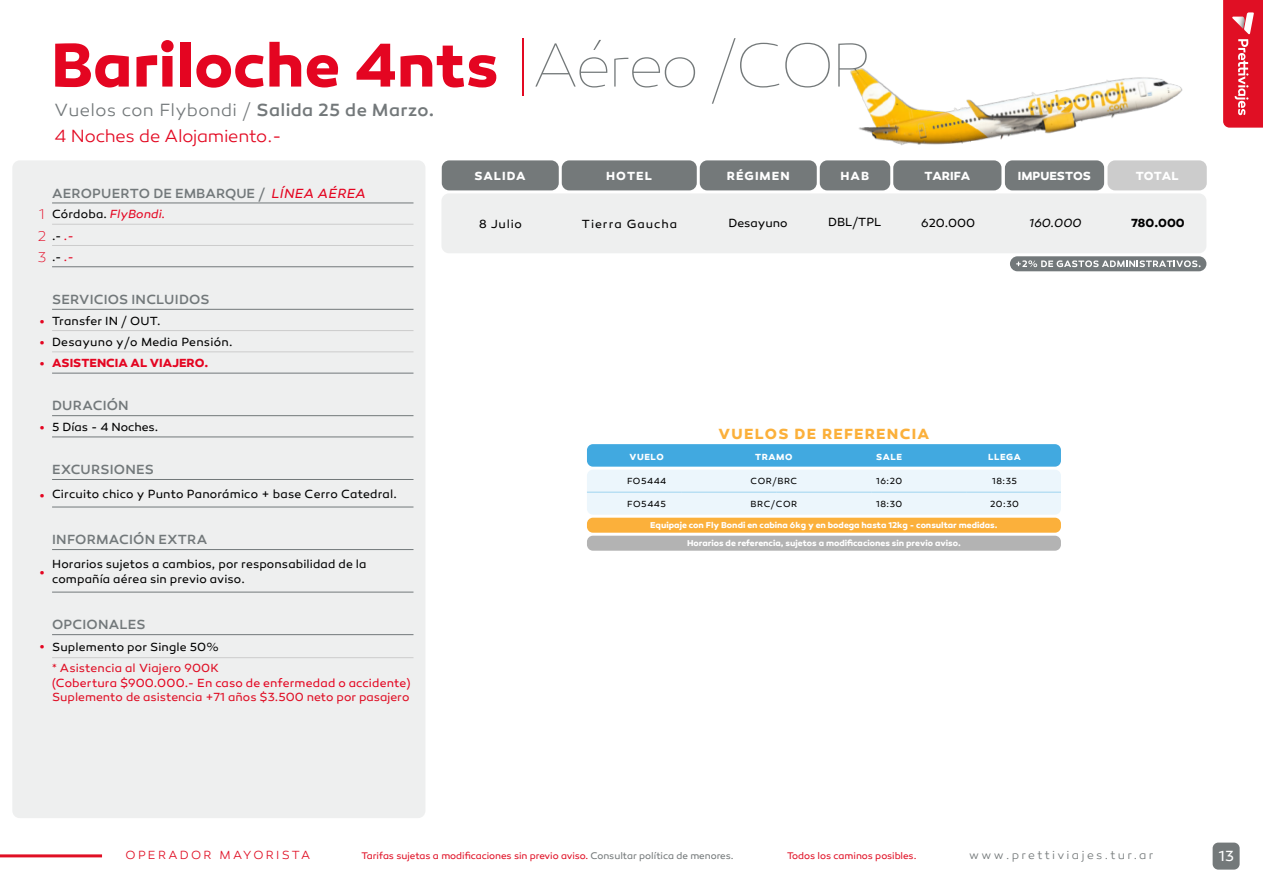
<style>
.page{position:relative;width:1263px;height:893px;background:#fff}
.page>*{position:absolute;margin:0;border:0;box-sizing:border-box;transform-origin:0 0}
.t1{font:700 63px "Canaro";color:#e40521}
.t2{font:300 18px/25.8px "Canaro";letter-spacing:-.005em;color:#e30922}
.t3{font:700 15px "Canaro";letter-spacing:.085em;color:#fbb03b}
.t4{font:15px "Canaro";color:#fff}
.t5{font:14.4px/21.3px "Canaro";color:#e40521}
.t6{font:500 13.5px "Canaro";letter-spacing:.015em;color:#72787a}
.t7{font:12px/21px "Canaro";letter-spacing:.015em;color:#000}
.t8{font:12px/21.6px "Canaro";color:#df0f25;text-align:right}
.t9{font:12px "Canaro";letter-spacing:.015em;color:#e40521}
.t10{font:italic 12px/21.3px "Canaro";letter-spacing:.005em;color:#e40521}
.t11{font:700 12px "Canaro";letter-spacing:.02em;color:#fff}
.t12{font:300 12px "Canaro";letter-spacing:.195em;color:#74797a}
.t13{font:700 12px "Canaro";color:#e40521}
.t14{font:300 12px "Canaro";letter-spacing:.195em;color:#e00f24}
.t15{font:12px "Canaro";letter-spacing:.085em;color:#000}
.t16{font:700 12px "Canaro";color:#fff}
.t17{font:700 12px "Canaro";letter-spacing:.085em;color:#fff}
.t18{font:italic 12px "Canaro";color:#000}
.t19{font:700 12px "Canaro";color:#000}
.t20{font:9.75px "Canaro";letter-spacing:-.005em;color:#e00f24}
.t21{font:9px "Canaro";letter-spacing:.06em;color:#000}
.t22{font:700 9px "Canaro";letter-spacing:.06em;color:#fff}
.t23{font:700 8.7px "Canaro";color:#fff}
.s1{font-weight:100;color:#e30922}
.s2{font-weight:100;color:#74797a}
.s3{color:#73787a}
.s4{font-weight:500;color:#73787a}
.s5{font-weight:400;font-style:italic;color:#e40521}
.s6{font-weight:200;font-style:normal;font-size:14.4px}
.s7{font-style:normal;color:#000}
.s8{font-size:14.4px;color:#e40521}
.s9{color:#000}
.s10{color:#74797a}
</style>
<div class="page">
<div style="left:587px;top:469px;width:474px;height:45px;background:#ecf6fc;border-radius:6px"></div>
<hr style="left:587px;top:492px;width:95px;height:1px;background:#a0d4ef">
<hr style="left:682px;top:492px;width:95px;height:1px;background:#a0d4ef">
<hr style="left:777px;top:492px;width:94px;height:1px;background:#a0d4ef">
<hr style="left:871px;top:492px;width:95px;height:1px;background:#a0d4ef">
<hr style="left:966px;top:492px;width:95px;height:1px;background:#a0d4ef">
<div style="left:587px;top:444px;width:474px;height:22px;background:#41a9e0;border-radius:6px"></div>
<div style="left:587px;top:535px;width:474px;height:15px;background:#b3b3b3;border-radius:6px"></div>
<div style="left:587px;top:517px;width:474px;height:15px;background:#fbb03b;border-radius:6px"></div>
<div style="left:12px;top:160px;width:413px;height:658px;background:#eeefef;border-radius:7px"></div>
<hr style="left:0;top:854px;width:102px;height:3px;background:#e00f24">
<svg style="left:1223px;top:0;width:40px;height:128px;background:#e32b3d"></svg>
<img style="left:850px;top:68px;width:333px;height:78px">
<hr style="left:52px;top:203px;width:362px;height:1px;background:#72787a">
<hr style="left:52px;top:266px;width:362px;height:1px;background:#72787a">
<hr style="left:52px;top:224px;width:362px;height:1px;background:#ccc">
<hr style="left:52px;top:245px;width:362px;height:1px;background:#ccc">
<hr style="left:52px;top:309px;width:362px;height:1px;background:#72787a">
<hr style="left:52px;top:373px;width:362px;height:1px;background:#72787a">
<hr style="left:52px;top:330px;width:362px;height:1px;background:#ccc">
<hr style="left:52px;top:351px;width:362px;height:1px;background:#ccc">
<hr style="left:52px;top:479px;width:362px;height:1px;background:#72787a">
<hr style="left:52px;top:506px;width:362px;height:1px;background:#72787a">
<hr style="left:52px;top:549px;width:362px;height:1px;background:#72787a">
<hr style="left:52px;top:592px;width:362px;height:1px;background:#72787a">
<hr style="left:52px;top:634px;width:362px;height:1px;background:#72787a">
<hr style="left:52px;top:657px;width:362px;height:1px;background:#ccc">
<hr style="left:52px;top:436px;width:362px;height:1px;background:#72787a">
<hr style="left:52px;top:415px;width:362px;height:1px;background:#72787a">
<div style="left:1213px;top:842px;width:27px;height:27px;background:#74797a;border-radius:6px"></div>
<div style="left:442px;top:160px;width:117px;height:30px;background:#74797a;border-radius:8px"></div>
<div style="left:562px;top:160px;width:135px;height:30px;background:#74797a;border-radius:8px"></div>
<div style="left:700px;top:160px;width:117px;height:30px;background:#74797a;border-radius:8px"></div>
<div style="left:820px;top:160px;width:70px;height:30px;background:#74797a;border-radius:8px"></div>
<div style="left:893px;top:160px;width:108px;height:30px;background:#74797a;border-radius:8px"></div>
<div style="left:1005px;top:160px;width:99px;height:30px;background:#74797a;border-radius:8px"></div>
<div style="left:1108px;top:160px;width:99px;height:30px;background:#ccc;border-radius:8px"></div>
<div style="left:1010px;top:256px;width:196px;height:15px;background:#72787a;border-radius:8px"></div>
<svg style="left:1016px;top:260px;width:185px;height:7px"></svg>
<div style="left:441px;top:193px;width:765px;height:60px;background:#eeefef;border-radius:8px"></div>
<h1 class="t1" style="left:51px;top:26px;width:822px">Bariloche 4nts <span class="s1">|</span><span class="s2">Aéreo /COR</span></h1>
<h2 class="t2" style="left:54px;top:98px;width:381px"><span class="s3">Vuelos con Flybondi /</span> <span class="s4">Salida 25 de Marzo.<br></span>4 Noches de Alojamiento.-</h2>
<p class="t6" style="left:52px;top:185px;width:315px">AEROPUERTO DE EMBARQUE / <span class="s5">LÍNEA AÉREA</span></p>
<p class="t10" style="left:38px;top:204px;width:129px"><span class="s6">1</span> <span class="s7">Córdoba.</span> FlyBondi.<br><span class="s6">2</span> <span class="s7">.-</span> .-<br><span class="s6">3</span> <span class="s7">.-</span> .-</p>
<p class="t6" style="left:52px;top:291px;width:159px">SERVICIOS INCLUIDOS</p>
<p class="t7" style="left:52px;top:310px;width:182px;text-indent:-12px"><span class="s8">•</span> Transfer IN / OUT.<br>Desayuno y/o Media Pensión.</p>
<p class="t13" style="left:52px;top:355px;width:158px">ASISTENCIA AL VIAJERO.</p>
<p class="t5" style="left:40px;top:331px;width:6px">• •</p>
<p class="t6" style="left:52px;top:397px;width:78px">DURACIÓN</p>
<p class="t7" style="left:40px;top:416px;width:120px"><span class="s8">•</span> 5 Días - 4 Noches.</p>
<p class="t6" style="left:52px;top:461px;width:104px">EXCURSIONES</p>
<p class="t7" style="left:40px;top:484px;width:359px"><span class="s8">•</span> Circuito chico y Punto Panorámico + base Cerro Catedral.</p>
<p class="t6" style="left:52px;top:531px;width:157px">INFORMACIÓN EXTRA</p>
<p class="t5" style="left:40px;top:561px;width:6px">•</p>
<p class="t7" style="left:52px;top:557px;width:316px;line-height:14.4px">Horarios sujetos a cambios, por responsabilidad de la compañía aérea sin previo aviso.</p>
<p class="t6" style="left:52px;top:616px;width:95px">OPCIONALES</p>
<p class="t8" style="left:40px;top:635px;width:181px"><span class="s8">•</span> <span class="s9">Suplemento por Single 50% </span>* Asistencia al Viajero 900K</p>
<p class="t9" style="left:52px;top:675px;width:360px">(Cobertura $900.000.- En caso de enfermedad o accidente)</p>
<p class="t8" style="left:52px;top:686px;width:359px">Suplemento de asistencia +71 años $3.500 neto por pasajero</p>
<p class="t11" style="left:475px;top:168px;width:53px">SALIDA</p>
<p class="t11" style="left:606px;top:168px;width:47px">HOTEL</p>
<p class="t17" style="left:727px;top:168px;width:64px">RÉGIMEN</p>
<p class="t11" style="left:841px;top:168px;width:30px">HAB</p>
<p class="t11" style="left:924px;top:168px;width:47px">TARIFA</p>
<p class="t16" style="left:1018px;top:168px;width:75px">IMPUESTOS</p>
<p class="t11" style="left:1136px;top:168px;width:44px">TOTAL</p>
<p class="t7" style="left:479px;top:213px;width:44px">8 Julio</p>
<p class="t15" style="left:582px;top:216px;width:97px">Tierra Gaucha</p>
<p class="t7" style="left:728px;top:213px;width:61px">Desayuno</p>
<p class="t7" style="left:828px;top:212px;width:54px">DBL/TPL</p>
<p class="t7" style="left:921px;top:213px;width:56px">620.000</p>
<p class="t18" style="left:1029px;top:216px;width:54px">160.000</p>
<p class="t19" style="left:1131px;top:216px;width:55px">780.000</p>
<p class="t22" style="left:630px;top:451px;width:36px">VUELO</p>
<p class="t21" style="left:627px;top:476px;width:41px">FO5444</p>
<p class="t21" style="left:627px;top:498px;width:40px">FO5445</p>
<p class="t3" style="left:719px;top:424px;width:212px">VUELOS DE REFERENCIA</p>
<p class="t22" style="left:755px;top:451px;width:39px">TRAMO</p>
<p class="t22" style="left:876px;top:451px;width:27px">SALE</p>
<p class="t22" style="left:988px;top:451px;width:34px">LLEGA</p>
<p class="t21" style="left:751px;top:476px;width:48px">COR/BRC</p>
<p class="t21" style="left:876px;top:476px;width:28px">16:20</p>
<p class="t21" style="left:992px;top:476px;width:27px">18:35</p>
<p class="t21" style="left:751px;top:498px;width:48px">BRC/COR</p>
<p class="t21" style="left:876px;top:498px;width:28px">18:30</p>
<p class="t21" style="left:990px;top:498px;width:30px">20:30</p>
<p class="t23" style="left:650px;top:519px;width:349px">Equipaje con Fly Bondi en cabina 6kg y en bodega hasta 12kg - consultar medidas.</p>
<p class="t23" style="left:687px;top:537px;width:275px">Horarios de referencia, sujetos a modificaciones sin previo aviso.</p>
<p class="t14" style="left:126px;top:848px;width:186px">OPERADOR MAYORISTA</p>
<p class="t20" style="left:362px;top:849px;width:374px">Tarifas sujetas a modificaciones sin previo aviso. <span class="s10">Consultar política de menores.</span></p>
<p class="t20" style="left:787px;top:849px;width:131px">Todos los caminos posibles.</p>
<p class="t12" style="left:969px;top:848px;width:186px">www.prettiviajes.tur.ar</p>
<p class="t4" style="left:1219px;top:847px;width:17px">13</p>
</div>
